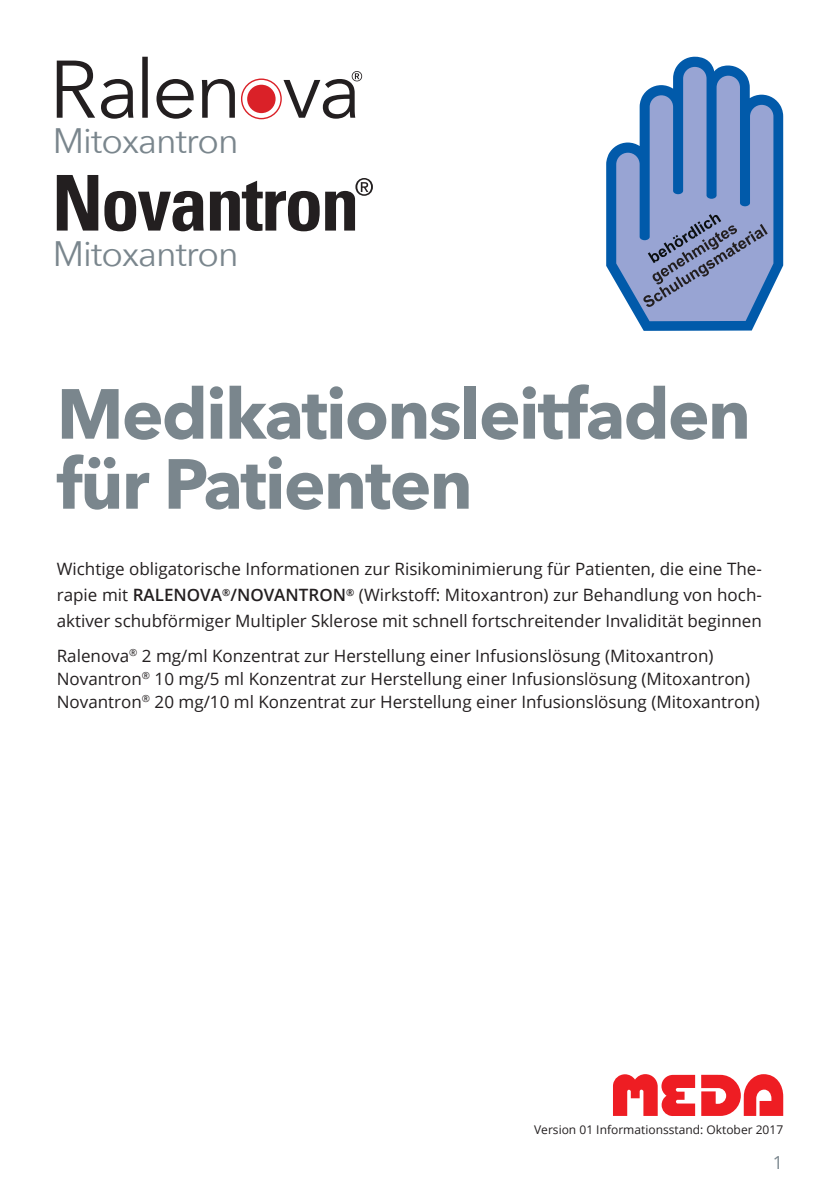
<style>
.page{position:relative;width:840px;height:1191px;background:#fff}
.page>*{position:absolute;margin:0;border:0;box-sizing:border-box;transform-origin:0 0}
.t1{font:700 70px/70px "Avenir Next";letter-spacing:-.025em;color:#7a868d}
.t2{font:35.2px "Avenir Next";letter-spacing:-.025em;color:#7a868d}
.t3{font:18px "Open Sans";color:#7a868d}
.t4{font:17px/26px "Open Sans";color:#231f20;text-align:justify}
.t5{font:12px "Open Sans";color:#231f20}
.s1{font-weight:600}
</style>
<div class="page">
<svg style="left:613px;top:1074px;width:169px;height:42px"></svg>
<svg style="left:606px;top:57px;width:176px;height:274px"></svg>
<svg style="left:616px;top:67px;width:157px;height:254px;background:#8199c8"></svg>
<svg style="left:57px;top:57px;width:305px;height:62px"></svg>
<svg style="left:57px;top:175px;width:316px;height:56px"></svg>
<h2 class="t2" style="left:53px;top:111px;width:187px">Mitoxantron</h2>
<h2 class="t2" style="left:53px;top:224px;width:187px">Mitoxantron</h2>
<h1 class="t1" style="left:57px;top:378px;width:695px">Medikationsleitfaden für Patienten</h1>
<p class="t4" style="left:57px;top:556px;width:706px">Wichtige obligatorische Informationen zur Risikominimierung für Patienten, die eine The&shy;rapie mit <span class="s1">RALENOVA</span><sup>®</sup><span class="s1">/NOVANTRON</span><sup>®</sup> (Wirkstoff: Mitoxantron) zur Behandlung von hoch&shy;aktiver schubförmiger Multipler Sklerose mit schnell fortschreitender Invalidität beginnen</p>
<p class="t4" style="left:57px;top:643px;width:704px;line-height:23px;text-align:left">Ralenova<sup>®</sup> 2 mg/ml Konzentrat zur Herstellung einer Infusionslösung (Mitoxantron)<br>Novantron<sup>®</sup> 10 mg/5 ml Konzentrat zur Herstellung einer Infusionslösung (Mitoxantron)<br>Novantron<sup>®</sup> 20 mg/10 ml Konzentrat zur Herstellung einer Infusionslösung (Mitoxantron)</p>
<p class="t5" style="left:534px;top:1121px;width:250px">Version 01 Informationsstand: Oktober 2017</p>
<p class="t3" style="left:772px;top:1149px;width:12px">1</p>
</div>
